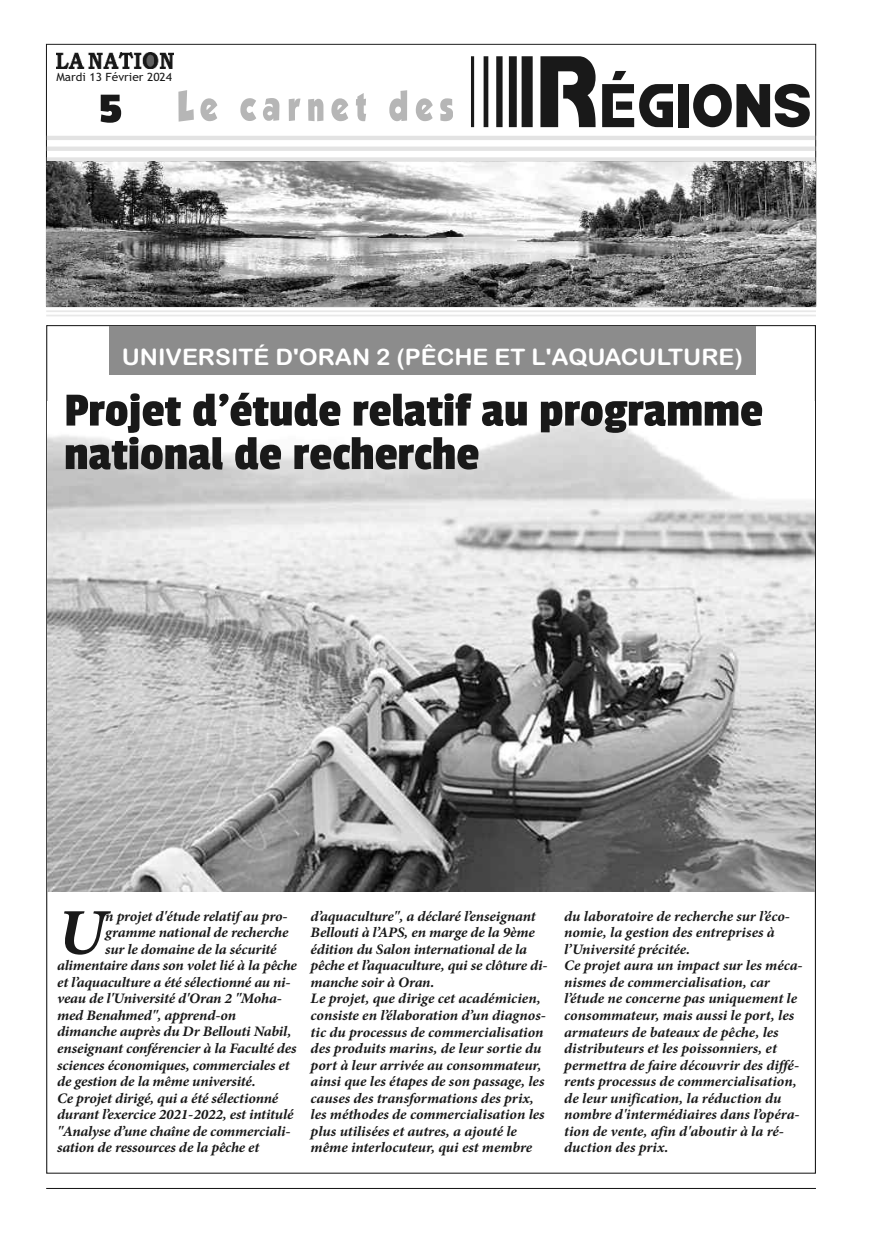
<style>
.page{position:relative;width:893px;height:1234px;background:#fff}
.page>*{position:absolute;margin:0;border:0;box-sizing:border-box;transform-origin:0 0}
.t1{font:67.2px "Bamf";color:#191919;scale:.89 1}
.t2{font:italic 700 65.25px "Minion Pro";color:#191919;scale:1.05 1}
.t3{font:49.65px/43.5px "Passion One";color:#191919;scale:1.05 1}
.t4{font:44.4px "Passion One";color:#191919;scale:1.27 1}
.t5{font:22.8px "Arial Rounded MT Bold";color:#fff;scale:1.05 1}
.t6{font:italic 700 14.55px/16.5px "Minion Pro";letter-spacing:-.005em;color:#191919;scale:1.05 1}
.t7{font:11.4px "Trebuchet MS";color:#191919;scale:1.05 1}
.s1{font-size:110.7px}
</style>
<div class="page">
<hr style="left:46px;top:1187px;width:770px;height:1px;background:#191919">
<hr style="left:46px;top:306px;width:770px;height:2px;background:#e8e8e8">
<hr style="left:46px;top:310px;width:770px;height:2px;background:#e8e8e8">
<hr style="left:46px;top:314px;width:770px;height:2px;background:#e8e8e8">
<img style="left:46px;top:161px;width:770px;height:145px">
<img style="left:56px;top:53px;width:117px;height:16px">
<svg style="left:178px;top:90px;width:229px;height:32px"></svg>
<hr style="left:47px;top:157px;width:768px;height:4px;background:#e3e3e3">
<hr style="left:47px;top:136px;width:768px;height:4px;background:#e3e3e3">
<div style="left:47px;top:146px;width:768px;height:5px;background:#e3e3e3"></div>
<img style="left:47px;top:414px;width:768px;height:477px">
<div style="left:109px;top:326px;width:647px;height:48px;background:#8c8c8c"></div>
<p class="t7" style="left:56px;top:70px;width:112px">Mardi 13 Février 2024</p>
<h3 class="t4" style="left:99px;top:85px;width:20px">5</h3>
<h1 class="t1" style="left:467px;top:71px;width:389px"><span class="s1">R</span>ÉGIONS</h1>
<h3 class="t5" style="left:122px;top:343px;width:593px">UNIVERSITÉ D'ORAN 2 (PÊCHE ET L'AQUACULTURE)</h3>
<h3 class="t3" style="left:64px;top:388px;width:667px">Projet d'étude relatif au programme national de recherche</h3>
<p class="t6" style="left:105px;top:908px;width:175px">n projet d'étude relatif au pro-</p>
<p class="t6" style="left:105px;top:925px;width:176px">gramme national de recherche</p>
<p class="t6" style="left:105px;top:941px;width:165px">sur le domaine de la sécurité</p>
<p class="t6" style="left:57px;top:958px;width:230px">alimentaire dans son volet lié à la pêche</p>
<p class="t6" style="left:57px;top:974px;width:224px">et l’aquaculture a été sélectionné au ni-</p>
<p class="t6" style="left:57px;top:991px;width:216px">veau de l'Université d'Oran 2 "Moha-</p>
<p class="t6" style="left:57px;top:1008px;width:172px">med Benahmed", apprend-on</p>
<p class="t6" style="left:57px;top:1024px;width:225px">dimanche auprès du Dr Bellouti Nabil,</p>
<p class="t6" style="left:57px;top:1041px;width:230px">enseignant conférencier à la Faculté des</p>
<p class="t6" style="left:57px;top:1057px;width:223px">sciences économiques, commerciales et</p>
<p class="t6" style="left:57px;top:1074px;width:191px">de gestion de la même université.</p>
<p class="t6" style="left:57px;top:1090px;width:212px">Ce projet dirigé, qui a été sélectionné</p>
<p class="t6" style="left:57px;top:1107px;width:227px">durant l’exercice 2021-2022, est intitulé</p>
<p class="t6" style="left:57px;top:1123px;width:224px">"Analyse d’une chaîne de commerciali-</p>
<p class="t6" style="left:57px;top:1140px;width:194px">sation de ressources de la pêche et</p>
<h2 class="t2" style="left:57px;top:908px;width:48px">U</h2>
<p class="t6" style="left:311px;top:908px;width:227px">d’aquaculture", a déclaré l’enseignant Bellouti à l’APS, en marge de la 9ème édition du Salon international de la pêche et l’aquaculture, qui se clôture di&shy;manche soir à Oran.<br>Le projet, que dirige cet académicien, consiste en l’élaboration d’un diagnos&shy;tic du processus de commercialisation des produits marins, de leur sortie du port à leur arrivée au consommateur, ainsi que les étapes de son passage, les causes des transformations des prix, les méthodes de commercialisation les plus utilisées et autres, a ajouté le même interlocuteur, qui est membre</p>
<p class="t6" style="left:564px;top:908px;width:229px">du laboratoire de recherche sur l’éco&shy;nomie, la gestion des entreprises à l’Université précitée.<br>Ce projet aura un impact sur les méca&shy;nismes de commercialisation, car l’étude ne concerne pas uniquement le consommateur, mais aussi le port, les armateurs de bateaux de pêche, les distributeurs et les poissonniers, et permettra de faire découvrir des diffé&shy;rents processus de commercialisation, de leur unification, la réduction du nombre d'intermédiaires dans l’opéra&shy;tion de vente, afin d'aboutir à la ré&shy;duction des prix.</p>
</div>
